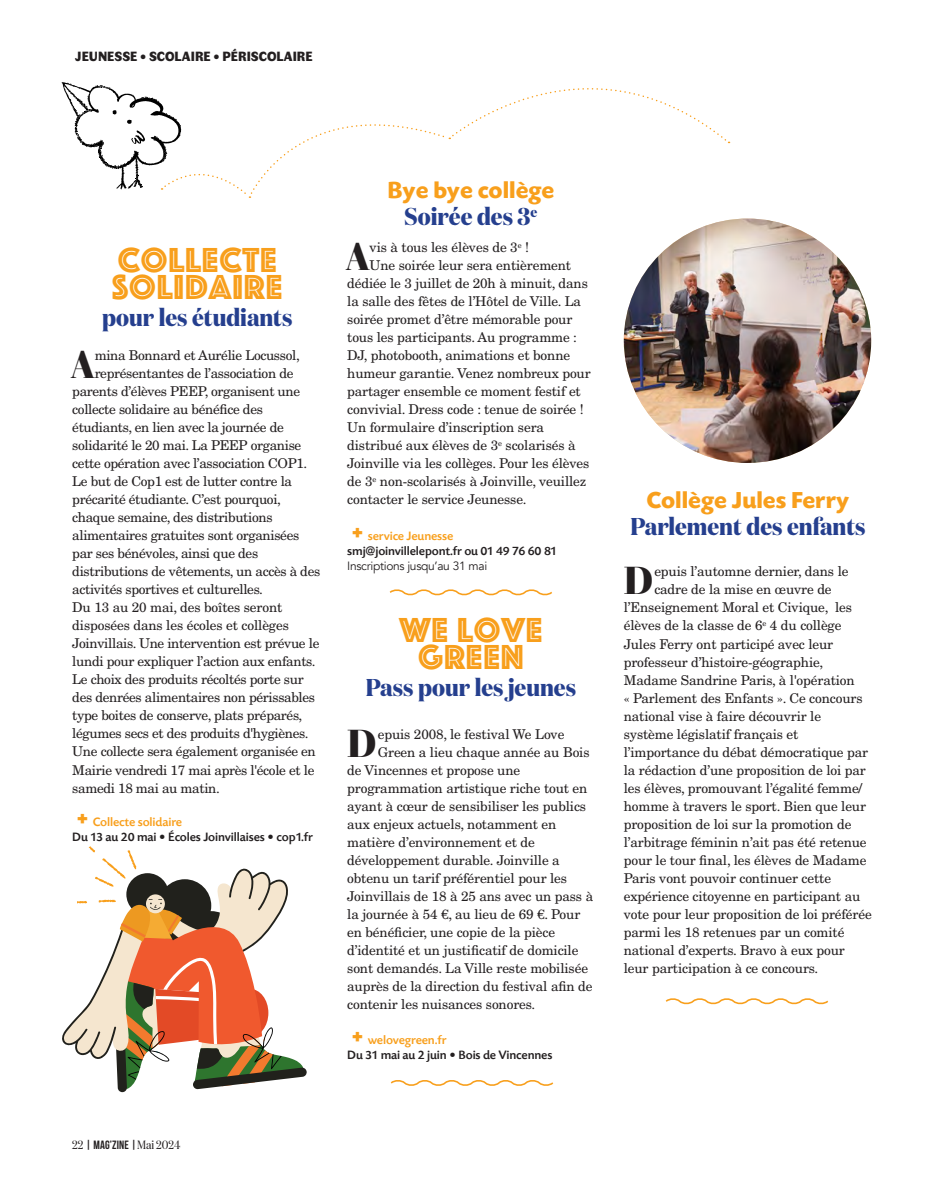
<style>
.page{position:relative;width:944px;height:1200px;background:#fff}
.page>*{position:absolute;margin:0;border:0;box-sizing:border-box;transform-origin:0 0}
.t1{font:900 40.5px "Bauer Bodoni BT";color:#231f20}
.t2{font:36px/27px "Phosphate Inline";letter-spacing:.025em;color:#f89f1c;text-align:center}
.t3{font:700 24.3px "Domaine Disp Nar";color:#253f8e}
.t4{font:700 24.3px "Today SB";color:#f89f1c}
.t5{font:13.5px "New Century Schlbk LT Std";letter-spacing:-.01em;color:#231f20}
.t6{font:900 13.5px "Faune Display";color:#231f20}
.t7{font:500 12.75px "Today SB";letter-spacing:-.01em;color:#231f20}
.t8{font:500 12.75px "Today SB";letter-spacing:-.01em;color:#f89f1c}
.t9{font:12px "Avenir";letter-spacing:-.025em;color:#231f20}
.t10{font:12px "Bebas Neue";letter-spacing:.01em;color:#231f20}
.s1{font-family:"Domaine Disp Nar"}
</style>
<div class="page">
<svg style="left:62px;top:846px;width:245px;height:247px"></svg>
<svg style="left:62px;top:82px;width:668px;height:116px"></svg>
<img style="left:624px;top:218px;width:247px;height:245px">
<svg style="left:389px;top:589px;width:163px;height:7px"></svg>
<svg style="left:390px;top:1080px;width:164px;height:6px"></svg>
<svg style="left:665px;top:998px;width:164px;height:7px"></svg>
<p class="t6" style="left:75px;top:46px;width:239px">JEUNESSE • SCOLAIRE • PÉRISCOLAIRE</p>
<h2 class="t2" style="left:112px;top:244px;width:172px;text-align:left">COLLECTE<br>SOLIDAIRE</h2>
<h3 class="t3" style="left:102px;top:301px;width:192px">pour les étudiants</h3>
<h1 class="t1" style="left:72px;top:339px;width:23px">A</h1>
<p class="t5" style="left:95px;top:347px;width:207px">mina Bonnard et Aurélie Locussol,</p>
<p class="t5" style="left:95px;top:365px;width:200px">représentantes de l’association de</p>
<p class="t5" style="left:72px;top:383px;width:229px">parents d’élèves PEEP, organisent une</p>
<p class="t5" style="left:72px;top:401px;width:192px">collecte solidaire au bénéfice des</p>
<p class="t5" style="left:72px;top:419px;width:213px">étudiants, en lien avec la journée de</p>
<p class="t5" style="left:72px;top:437px;width:231px">solidarité le 20 mai. La PEEP organise</p>
<p class="t5" style="left:72px;top:455px;width:236px">cette opération avec l’association COP1.</p>
<p class="t5" style="left:72px;top:473px;width:221px">Le but de Cop1 est de lutter contre la</p>
<p class="t5" style="left:72px;top:491px;width:210px">précarité étudiante. C’est pourquoi,</p>
<p class="t5" style="left:72px;top:509px;width:202px">chaque semaine, des distributions</p>
<p class="t5" style="left:72px;top:527px;width:229px">alimentaires gratuites sont organisées</p>
<p class="t5" style="left:72px;top:545px;width:187px">par ses bénévoles, ainsi que des</p>
<p class="t5" style="left:72px;top:563px;width:250px">distributions de vêtements, un accès à des</p>
<p class="t5" style="left:72px;top:581px;width:192px">activités sportives et culturelles.</p>
<p class="t5" style="left:72px;top:599px;width:212px">Du 13 au 20 mai, des boîtes seront</p>
<p class="t5" style="left:72px;top:617px;width:218px">disposées dans les écoles et collèges</p>
<p class="t5" style="left:72px;top:635px;width:249px">Joinvillais. Une intervention est prévue le</p>
<p class="t5" style="left:72px;top:653px;width:245px">lundi pour expliquer l’action aux enfants.</p>
<p class="t5" style="left:72px;top:671px;width:233px">Le choix des produits récoltés porte sur</p>
<p class="t5" style="left:72px;top:689px;width:244px">des denrées alimentaires non périssables</p>
<p class="t5" style="left:72px;top:707px;width:232px">type boites de conserve, plats préparés,</p>
<p class="t5" style="left:72px;top:725px;width:238px">légumes secs et des produits d'hygiènes.</p>
<p class="t5" style="left:72px;top:743px;width:245px">Une collecte sera également organisée en</p>
<p class="t5" style="left:72px;top:761px;width:244px">Mairie vendredi 17 mai après l'école et le</p>
<p class="t5" style="left:72px;top:779px;width:149px">samedi 18 mai au matin.</p>
<p class="t8" style="left:93px;top:816px;width:91px">Collecte solidaire</p>
<p class="t7" style="left:72px;top:831px;width:242px">Du 13 au 20 mai • Écoles Joinvillaises • cop1.fr</p>
<h3 class="t4" style="left:387px;top:181px;width:168px">Bye bye collège</h3>
<h3 class="t3" style="left:405px;top:201px;width:134px">Soirée des 3<sup>e</sup></h3>
<h1 class="t1" style="left:347px;top:231px;width:23px">A</h1>
<p class="t5" style="left:370px;top:239px;width:161px">vis à tous les élèves de 3<sup>e</sup> !</p>
<p class="t5" style="left:370px;top:257px;width:203px">Une soirée leur sera entièrement</p>
<p class="t5" style="left:347px;top:275px;width:242px">dédiée le 3 juillet de 20h à minuit, dans</p>
<p class="t5" style="left:347px;top:293px;width:235px">la salle des fêtes de l’Hôtel de Ville. La</p>
<p class="t5" style="left:347px;top:311px;width:227px">soirée promet d’être mémorable pour</p>
<p class="t5" style="left:347px;top:329px;width:231px">tous les participants. Au programme :</p>
<p class="t5" style="left:347px;top:347px;width:224px">DJ, photobooth, animations et bonne</p>
<p class="t5" style="left:347px;top:365px;width:245px">humeur garantie. Venez nombreux pour</p>
<p class="t5" style="left:347px;top:383px;width:235px">partager ensemble ce moment festif et</p>
<p class="t5" style="left:347px;top:401px;width:238px">convivial. Dress code : tenue de soirée !</p>
<p class="t5" style="left:347px;top:419px;width:198px">Un formulaire d’inscription sera</p>
<p class="t5" style="left:347px;top:437px;width:230px">distribué aux élèves de 3<sup>e</sup> scolarisés à</p>
<p class="t5" style="left:347px;top:455px;width:244px">Joinville via les collèges. Pour les élèves</p>
<p class="t5" style="left:347px;top:473px;width:241px">de 3<sup>e</sup> non-scolarisés à Joinville, veuillez</p>
<p class="t5" style="left:347px;top:491px;width:181px">contacter le service Jeunesse.</p>
<p class="t8" style="left:368px;top:530px;width:87px">service Jeunesse</p>
<p class="t7" style="left:347px;top:545px;width:211px">smj@joinvillelepont.fr ou 01 49 76 60 81</p>
<p class="t9" style="left:347px;top:558px;width:141px">Inscriptions jusqu’au 31 mai</p>
<h2 class="t2" style="left:399px;top:614px;width:144px">WE LOVE<br>GREEN</h2>
<h3 class="t3" style="left:366px;top:672px;width:212px">Pass pour les jeunes</h3>
<h1 class="t1" style="left:347px;top:717px;width:31px">D</h1>
<p class="t5" style="left:378px;top:725px;width:188px">epuis 2008, le festival We Love</p>
<p class="t5" style="left:378px;top:743px;width:213px">Green a lieu chaque année au Bois</p>
<p class="t5" style="left:347px;top:761px;width:174px">de Vincennes et propose une</p>
<p class="t5" style="left:347px;top:779px;width:242px">programmation artistique riche tout en</p>
<p class="t5" style="left:347px;top:797px;width:240px">ayant à cœur de sensibiliser les publics</p>
<p class="t5" style="left:347px;top:815px;width:211px">aux enjeux actuels, notamment en</p>
<p class="t5" style="left:347px;top:833px;width:189px">matière d’environnement et de</p>
<p class="t5" style="left:347px;top:851px;width:214px">développement durable. Joinville a</p>
<p class="t5" style="left:347px;top:869px;width:221px">obtenu un tarif préférentiel pour les</p>
<p class="t5" style="left:347px;top:887px;width:247px">Joinvillais de 18 à 25 ans avec un pass à</p>
<p class="t5" style="left:347px;top:905px;width:235px">la journée à 54 €, au lieu de 69 €. Pour</p>
<p class="t5" style="left:347px;top:923px;width:209px">en bénéficier, une copie de la pièce</p>
<p class="t5" style="left:347px;top:941px;width:233px">d’identité et un justificatif de domicile</p>
<p class="t5" style="left:347px;top:959px;width:242px">sont demandés. La Ville reste mobilisée</p>
<p class="t5" style="left:347px;top:977px;width:247px">auprès de la direction du festival afin de</p>
<p class="t5" style="left:347px;top:995px;width:190px">contenir les nuisances sonores.</p>
<p class="t8" style="left:368px;top:1034px;width:80px">welovegreen.fr</p>
<p class="t7" style="left:347px;top:1049px;width:207px">Du 31 mai au 2 juin • Bois de Vincennes</p>
<h3 class="t4" style="left:647px;top:490px;width:204px">Collège Jules Ferry</h3>
<h3 class="t3" style="left:630px;top:511px;width:237px">Parlement des enfants</h3>
<h1 class="t1" style="left:624px;top:555px;width:31px">D</h1>
<p class="t5" style="left:654px;top:563px;width:196px">epuis l’automne dernier, dans le</p>
<p class="t5" style="left:654px;top:581px;width:179px">cadre de la mise en œuvre de</p>
<p class="t5" style="left:624px;top:599px;width:230px">l’Enseignement Moral et Civique, les</p>
<p class="t5" style="left:624px;top:617px;width:219px">élèves de la classe de 6<sup>e</sup> 4 du collège</p>
<p class="t5" style="left:624px;top:635px;width:211px">Jules Ferry ont participé avec leur</p>
<p class="t5" style="left:624px;top:653px;width:201px">professeur d’histoire-géographie,</p>
<p class="t5" style="left:624px;top:671px;width:232px">Madame Sandrine Paris, à l'opération</p>
<p class="t5" style="left:624px;top:689px;width:240px">« Parlement des Enfants ». Ce concours</p>
<p class="t5" style="left:624px;top:707px;width:199px">national vise à faire découvrir le</p>
<p class="t5" style="left:624px;top:725px;width:176px">système législatif français et</p>
<p class="t5" style="left:624px;top:743px;width:246px">l’importance du débat démocratique par</p>
<p class="t5" style="left:624px;top:761px;width:244px">la rédaction d’une proposition de loi par</p>
<p class="t5" style="left:624px;top:779px;width:240px">les élèves, promouvant l’égalité femme/</p>
<p class="t5" style="left:624px;top:797px;width:244px">homme à travers le sport. Bien que leur</p>
<p class="t5" style="left:624px;top:815px;width:229px">proposition de loi sur la promotion de</p>
<p class="t5" style="left:624px;top:833px;width:244px">l’arbitrage féminin n’ait pas été retenue</p>
<p class="t5" style="left:624px;top:851px;width:244px">pour le tour final, les élèves de Madame</p>
<p class="t5" style="left:624px;top:869px;width:209px">Paris vont pouvoir continuer cette</p>
<p class="t5" style="left:624px;top:887px;width:238px">expérience citoyenne en participant au</p>
<p class="t5" style="left:624px;top:905px;width:249px">vote pour leur proposition de loi préférée</p>
<p class="t5" style="left:624px;top:923px;width:222px">parmi les 18 retenues par un comité</p>
<p class="t5" style="left:624px;top:941px;width:223px">national d’experts. Bravo à eux pour</p>
<p class="t5" style="left:624px;top:959px;width:196px">leur participation à ce concours.</p>
<p class="t10" style="left:72px;top:1137px;width:109px"><span class="s1">22</span> | MAG’ZINE |<span class="s1">Mai 2024</span></p>
</div>
